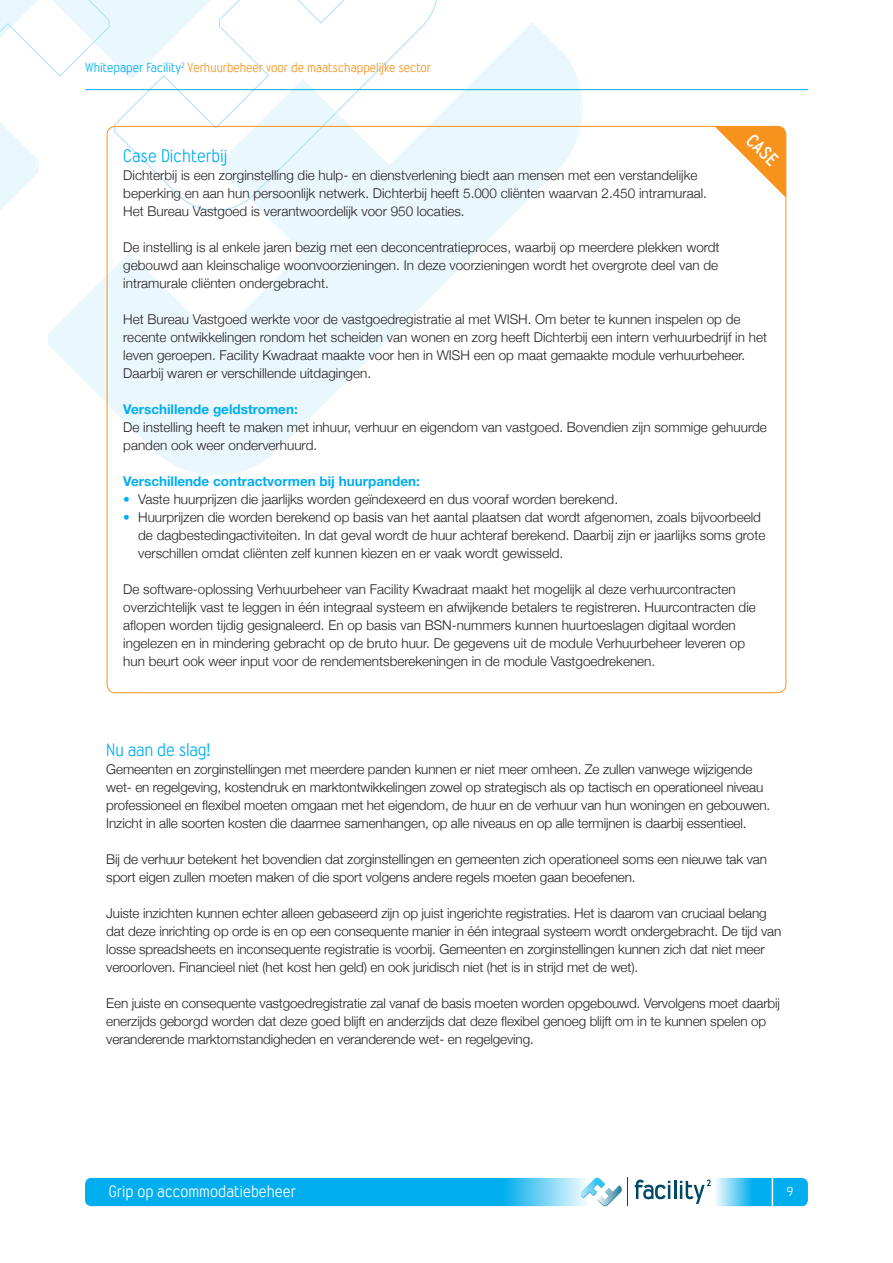
<style>
.page{position:relative;width:893px;height:1263px;background:#fff}
.page>*{position:absolute;margin:0;border:0;box-sizing:border-box;transform-origin:0 0}
.t1{font:16.5px "Wyvern";color:#00aeef}
.t2{font:700 16.5px "Wyvern";color:#fff}
.t3{font:15px "Wyvern";color:#fff}
.t4{font:300 13.5px/18px "Helvetica Neue";color:#231f20}
.t5{font:700 13.5px "Helvetica Neue";color:#00aeef}
.t6{font:12px "Wyvern";color:#f7931d}
.t7{font:12px "Wyvern";color:#fff}
.s1{color:#00aeef}
</style>
<div class="page">
<svg style="left:85px;top:1178px;width:513px;height:28px;background:#11b3f0"></svg>
<svg style="left:706px;top:1178px;width:102px;height:28px;background:#3dc1f2"></svg>
<svg style="left:635px;top:1179px;width:76px;height:25px"></svg>
<svg style="left:581px;top:1177px;width:47px;height:30px"></svg>
<svg style="left:48px;top:23px;width:535px;height:452px"></svg>
<svg style="left:0;top:0;width:438px;height:211px"></svg>
<hr style="left:772px;top:1167px;width:1px;height:44px;background:#fff">
<hr style="left:85px;top:89px;width:723px;height:1px;background:#00aeef">
<svg style="left:715px;top:126px;width:71px;height:72px"></svg>
<p class="t6" style="left:85px;top:60px;width:348px"><span class="s1">Whitepaper Facility</span><sup>2</sup> Verhuurbeheer voor de maatschappelijke sector</p>
<p class="t2" style="left:757px;top:129px;width:38px;rotate:45deg">CASE</p>
<p class="t1" style="left:123px;top:146px;width:106px">Case Dichterbij</p>
<p class="t4" style="left:123px;top:165px;width:585px">Dichterbij is een zorginstelling die hulp- en dienstverlening biedt aan mensen met een verstandelijke beperking en aan hun persoonlijk netwerk. Dichterbij heeft 5.000 cliënten waarvan 2.450 intramuraal.<br>Het Bureau Vastgoed is verantwoordelijk voor 950 locaties.</p>
<p class="t4" style="left:123px;top:237px;width:598px;text-align:justify">De instelling is al enkele jaren bezig met een deconcentratieproces, waarbij op meerdere plekken wordt gebouwd aan kleinschalige woonvoorzieningen. In deze voorzieningen wordt het overgrote deel van de intramurale cliënten ondergebracht.</p>
<p class="t4" style="left:123px;top:309px;width:645px">Het Bureau Vastgoed werkte voor de vastgoedregistratie al met WISH. Om beter te kunnen inspelen op de recente ontwikkelingen rondom het scheiden van wonen en zorg heeft Dichterbij een intern verhuurbedrijf in het leven geroepen. Facility Kwadraat maakte voor hen in WISH een op maat gemaakte module verhuurbeheer.<br>Daarbij waren er verschillende uitdagingen.</p>
<p class="t5" style="left:123px;top:401px;width:176px">Verschillende geldstromen:</p>
<p class="t4" style="left:123px;top:417px;width:645px">De instelling heeft te maken met inhuur, verhuur en eigendom van vastgoed. Bovendien zijn sommige gehuurde panden ook weer onderverhuurd.</p>
<p class="t5" style="left:123px;top:473px;width:298px">Verschillende contractvormen bij huurpanden:</p>
<p class="t4" style="left:123px;top:489px;width:496px"><span class="s1">•</span> Vaste huurprijzen die jaarlijks worden geïndexeerd en dus vooraf worden berekend.</p>
<p class="t4" style="left:138px;top:507px;width:629px;text-indent:-15px"><span class="s1">•</span> Huurprijzen die worden berekend op basis van het aantal plaatsen dat wordt afgenomen, zoals bijvoorbeeld de dagbestedingactiviteiten. In dat geval wordt de huur achteraf berekend. Daarbij zijn er jaarlijks soms grote verschillen omdat cliënten zelf kunnen kiezen en er vaak wordt gewisseld.</p>
<p class="t4" style="left:123px;top:579px;width:634px">De software-oplossing Verhuurbeheer van Facility Kwadraat maakt het mogelijk al deze verhuurcontracten overzichtelijk vast te leggen in één integraal systeem en afwijkende betalers te registreren. Huurcontracten die aflopen worden tijdig gesignaleerd. En op basis van BSN-nummers kunnen huurtoeslagen digitaal worden ingelezen en in mindering gebracht op de bruto huur. De gegevens uit de module Verhuurbeheer leveren op hun beurt ook weer input voor de rendementsberekeningen in de module Vastgoedrekenen.</p>
<p class="t1" style="left:106px;top:740px;width:106px">Nu aan de slag!</p>
<p class="t4" style="left:106px;top:759px;width:666px">Gemeenten en zorginstellingen met meerdere panden kunnen er niet meer omheen. Ze zullen vanwege wijzigende wet- en regelgeving, kostendruk en marktontwikkelingen zowel op strategisch als op tactisch en operationeel niveau professioneel en flexibel moeten omgaan met het eigendom, de huur en de verhuur van hun woningen en gebouwen.<br>Inzicht in alle soorten kosten die daarmee samenhangen, op alle niveaus en op alle termijnen is daarbij essentieel.</p>
<p class="t4" style="left:106px;top:849px;width:662px">Bij de verhuur betekent het bovendien dat zorginstellingen en gemeenten zich operationeel soms een nieuwe tak van sport eigen zullen moeten maken of die sport volgens andere regels moeten gaan beoefenen.</p>
<p class="t4" style="left:106px;top:903px;width:677px">Juiste inzichten kunnen echter alleen gebaseerd zijn op juist ingerichte registraties. Het is daarom van cruciaal belang dat deze inrichting op orde is en op een consequente manier in één integraal systeem wordt ondergebracht. De tijd van losse spreadsheets en inconsequente registratie is voorbij. Gemeenten en zorginstellingen kunnen zich dat niet meer veroorloven. Financieel niet (het kost hen geld) en ook juridisch niet (het is in strijd met de wet).</p>
<p class="t4" style="left:106px;top:993px;width:675px">Een juiste en consequente vastgoedregistratie zal vanaf de basis moeten worden opgebouwd. Vervolgens moet daarbij enerzijds geborgd worden dat deze goed blijft en anderzijds dat deze flexibel genoeg blijft om in te kunnen spelen op veranderende marktomstandigheden en veranderende wet- en regelgeving.</p>
<p class="t3" style="left:109px;top:1183px;width:189px">Grip op accommodatiebeheer</p>
<p class="t7" style="left:787px;top:1185px;width:8px">9</p>
</div>
